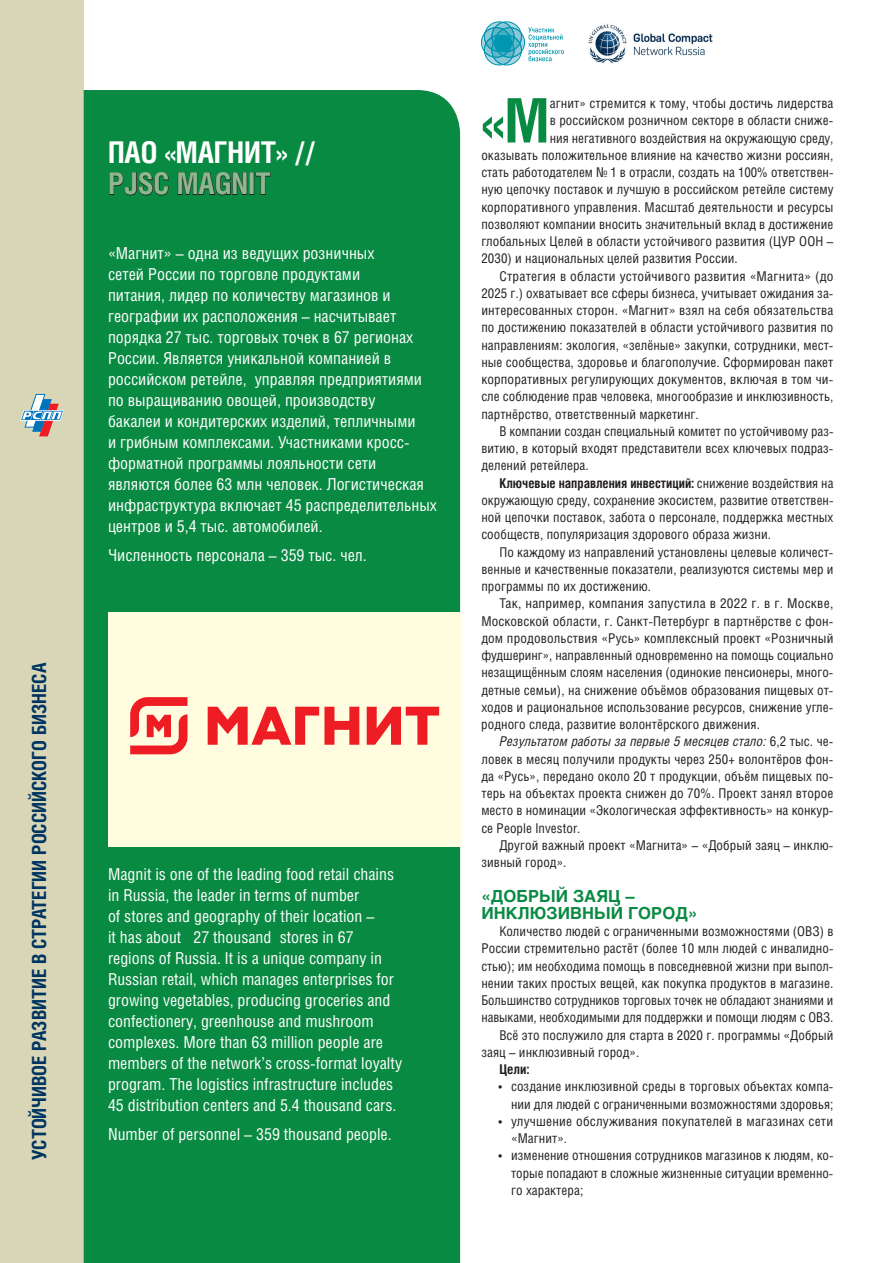
<style>
.page{position:relative;width:893px;height:1263px;background:#fff}
.page>*{position:absolute;margin:0;border:0;box-sizing:border-box;transform-origin:0 0}
.t1{font:700 61.35px "Helios Cond C";color:#098a42}
.t2{font:700 30px "Helios Cond C";color:#fff}
.t3{font:700 30px "Helios Cond C";color:#8eb78f}
.t4{font:700 19.5px "Helios Cond C";color:#003562}
.t5{font:16.5px/21px "Helios Cond C";color:#fff}
.t6{font:700 16.5px/17.2px "Helios C";letter-spacing:.005em;color:#098a42}
.t7{font:13.5px/17.2px "Helios Cond C";letter-spacing:.005em;color:#231f20;text-align:right}
.t8{font:700 13.5px "Helios Cond C";color:#231f20}
.t9{font:italic 13.5px "Helios Cond C";letter-spacing:.005em;color:#231f20}
.s1{font-weight:400}
.s2{font-style:normal}
</style>
<div class="page">
<div style="left:0;top:0;width:84px;height:1263px;background:#d9d6b7"></div>
<svg style="left:20px;top:394px;width:44px;height:42px"></svg>
<div style="left:84px;top:90px;width:376px;height:1173px;background:#098a42"></div>
<div style="left:108px;top:612px;width:352px;height:234px;background:#fffce0"></div>
<svg style="left:109px;top:172px;width:60px;height:24px"></svg>
<svg style="left:177px;top:172px;width:70px;height:24px;background:#106937"></svg>
<div style="left:250px;top:173px;width:4px;height:21px;border:1px solid #231f20"></div>
<svg style="left:255px;top:172px;width:16px;height:23px"></svg>
<svg style="left:367px;top:707px;width:72px;height:38px"></svg>
<svg style="left:208px;top:707px;width:151px;height:38px"></svg>
<svg style="left:130px;top:697px;width:57px;height:57px"></svg>
<svg style="left:481px;top:22px;width:83px;height:43px"></svg>
<img style="left:588px;top:24px;width:125px;height:39px">
<h3 class="t4" style="left:27px;top:1160px;width:499px;rotate:-90deg">УСТОЙЧИВОЕ РАЗВИТИЕ В СТРАТЕГИИ РОССИЙСКОГО БИЗНЕСА</h3>
<h2 class="t2" style="left:108px;top:134px;width:209px">ПАО «МАГНИТ» //</h2>
<h2 class="t3" style="left:108px;top:166px;width:164px">PJSC MAGNIT</h2>
<p class="t5" style="left:108px;top:242px;width:330px">«Магнит» – одна из ведущих розничных<br>сетей России по торговле продуктами<br>питания, лидер по количеству магазинов и географии их расположения – насчитывает порядка 27 тыс. торговых точек в 67 регионах России. Является уникальной компанией в российском ретейле, управляя предприятиями по выращиванию овощей, производству<br>бакалеи и кондитерских изделий, тепличными<br>и грибным комплексами. Участниками кросс&shy;форматной программы лояльности сети являются более 63 млн человек. Логистическая инфраструктура включает 45 распределительных центров и 5,4 тыс. автомобилей.</p>
<p class="t5" style="left:108px;top:544px;width:260px">Численность персонала – 359 тыс. чел.</p>
<p class="t5" style="left:108px;top:863px;width:296px">Magnit is one of the leading food retail chains in Russia, the leader in terms of number<br>of stores and geography of their location –<br>it has about 27 thousand stores in 67 regions of Russia. It is a unique company in Russian retail, which manages enterprises for growing vegetables, producing groceries and confectionery, greenhouse and mushroom complexes. More than 63 million people are members of the network’s cross-format loyalty program. The logistics infrastructure includes 45 distribution centers and 5.4 thousand cars.</p>
<p class="t5" style="left:108px;top:1123px;width:285px">Number of personnel – 359 thousand people.</p>
<h1 class="t1" style="left:481px;top:84px;width:69px">«М</h1>
<p class="t7" style="left:550px;top:94px;width:285px">агнит» стремится к тому, чтобы достичь лидерства</p>
<p class="t7" style="left:550px;top:112px;width:285px">в российском розничном секторе в области сниже-</p>
<p class="t7" style="left:550px;top:129px;width:285px">ния негативного воздействия на окружающую среду,</p>
<p class="t7" style="left:481px;top:146px;width:354px">оказывать положительное влияние на качество жизни россиян,</p>
<p class="t7" style="left:481px;top:163px;width:354px">стать работодателем № 1 в отрасли, создать на 100% ответствен-</p>
<p class="t7" style="left:481px;top:181px;width:354px">ную цепочку поставок и лучшую в российском ретейле систему</p>
<p class="t7" style="left:481px;top:198px;width:354px">корпоративного управления. Масштаб деятельности и ресурсы</p>
<p class="t7" style="left:481px;top:215px;width:354px">позволяют компании вносить значительный вклад в достижение</p>
<p class="t7" style="left:481px;top:232px;width:354px">глобальных Целей в области устойчивого развития (ЦУР ООН –</p>
<p class="t7" style="left:481px;top:250px;width:258px">2030) и национальных целей развития России.</p>
<p class="t7" style="left:499px;top:267px;width:336px">Стратегия в области устойчивого развития «Магнита» (до</p>
<p class="t7" style="left:481px;top:284px;width:354px">2025 г.) охватывает все сферы бизнеса, учитывает ожидания за-</p>
<p class="t7" style="left:481px;top:301px;width:354px">интересованных сторон. «Магнит» взял на себя обязательства</p>
<p class="t7" style="left:481px;top:319px;width:354px">по достижению показателей в области устойчивого развития по</p>
<p class="t7" style="left:481px;top:336px;width:354px">направлениям: экология, «зелёные» закупки, сотрудники, мест-</p>
<p class="t7" style="left:481px;top:353px;width:354px">ные сообщества, здоровье и благополучие. Сформирован пакет</p>
<p class="t7" style="left:481px;top:370px;width:354px">корпоративных регулирующих документов, включая в том чи-</p>
<p class="t7" style="left:481px;top:388px;width:354px">сле соблюдение прав человека, многообразие и инклюзивность,</p>
<p class="t7" style="left:481px;top:405px;width:219px">партнёрство, ответственный маркетинг.</p>
<p class="t7" style="left:499px;top:422px;width:336px">В компании создан специальный комитет по устойчивому раз-</p>
<p class="t7" style="left:481px;top:439px;width:352px">витию, в который входят представители всех ключевых подраз-</p>
<p class="t7" style="left:481px;top:457px;width:109px">делений ретейлера.</p>
<p class="t8" style="left:499px;top:475px;width:336px">Ключевые направления инвестиций: <span class="s1">снижение воздействия на</span></p>
<p class="t7" style="left:481px;top:491px;width:354px">окружающую среду, сохранение экосистем, развитие ответствен-</p>
<p class="t7" style="left:481px;top:508px;width:354px">ной цепочки поставок, забота о персонале, поддержка местных</p>
<p class="t7" style="left:481px;top:526px;width:291px">сообществ, популяризация здорового образа жизни.</p>
<p class="t7" style="left:499px;top:543px;width:336px">По каждому из направлений установлены целевые количест-</p>
<p class="t7" style="left:481px;top:560px;width:354px">венные и качественные показатели, реализуются системы мер и</p>
<p class="t7" style="left:481px;top:577px;width:171px">программы по их достижению.</p>
<p class="t7" style="left:499px;top:595px;width:336px">Так, например, компания запустила в 2022 г. в г. Москве,</p>
<p class="t7" style="left:481px;top:612px;width:354px">Московской области, г. Санкт-Петербург в партнёрстве с фон-</p>
<p class="t7" style="left:481px;top:629px;width:354px">дом продовольствия «Русь» комплексный проект «Розничный</p>
<p class="t7" style="left:481px;top:646px;width:354px">фудшеринг», направленный одновременно на помощь социально</p>
<p class="t7" style="left:481px;top:664px;width:354px">незащищённым слоям населения (одинокие пенсионеры, много-</p>
<p class="t7" style="left:481px;top:681px;width:354px">детные семьи), на снижение объёмов образования пищевых от-</p>
<p class="t7" style="left:481px;top:698px;width:354px">ходов и рациональное использование ресурсов, снижение угле-</p>
<p class="t7" style="left:481px;top:715px;width:280px">родного следа, развитие волонтёрского движения.</p>
<p class="t9" style="left:499px;top:733px;width:336px">Результатом работы за первые 5 месяцев стало: <span class="s2">6,2 тыс. че-</span></p>
<p class="t7" style="left:481px;top:750px;width:354px">ловек в месяц получили продукты через 250+ волонтёров фон-</p>
<p class="t7" style="left:481px;top:767px;width:354px">да «Русь», передано около 20 т продукции, объём пищевых по-</p>
<p class="t7" style="left:481px;top:784px;width:354px">терь на объектах проекта снижен до 70%. Проект занял второе</p>
<p class="t7" style="left:481px;top:802px;width:354px">место в номинации «Экологическая эффективность» на конкур-</p>
<p class="t7" style="left:481px;top:819px;width:101px">се People Investor.</p>
<p class="t7" style="left:499px;top:836px;width:336px">Другой важный проект «Магнита» – «Добрый заяц – инклю-</p>
<p class="t7" style="left:481px;top:853px;width:87px">зивный город».</p>
<p class="t6" style="left:481px;top:887px;width:217px">«ДОБРЫЙ ЗАЯЦ –<br>ИНКЛЮЗИВНЫЙ ГОРОД»</p>
<p class="t7" style="left:499px;top:922px;width:336px">Количество людей с ограниченными возможностями (ОВЗ) в</p>
<p class="t7" style="left:481px;top:940px;width:354px">России стремительно растёт (более 10 млн людей с инвалидно-</p>
<p class="t7" style="left:481px;top:957px;width:354px">стью); им необходима помощь в повседневной жизни при выпол-</p>
<p class="t7" style="left:481px;top:974px;width:354px">нении таких простых вещей, как покупка продуктов в магазине.</p>
<p class="t7" style="left:481px;top:991px;width:354px">Большинство сотрудников торговых точек не обладают знаниями и</p>
<p class="t7" style="left:481px;top:1009px;width:354px">навыками, необходимыми для поддержки и помощи людям с ОВЗ.</p>
<p class="t7" style="left:499px;top:1026px;width:336px">Всё это послужило для старта в 2020 г. программы «Добрый</p>
<p class="t7" style="left:481px;top:1043px;width:159px">заяц – инклюзивный город».</p>
<p class="t8" style="left:499px;top:1061px;width:31px">Цели:</p>
<p class="t7" style="left:498px;top:1078px;width:337px">• создание инклюзивной среды в торговых объектах компа&shy;нии для людей с ограниченными возможностями здоровья;</p>
<p class="t7" style="left:511px;top:1112px;width:324px;text-align:left;text-indent:-13px">• улучшение обслуживания покупателей в магазинах сети «Магнит».</p>
<p class="t7" style="left:511px;top:1147px;width:324px;text-align:justify;text-indent:-13px">• изменение отношения сотрудников магазинов к людям, ко&shy;торые попадают в сложные жизненные ситуации временно&shy;го характера;</p>
</div>
